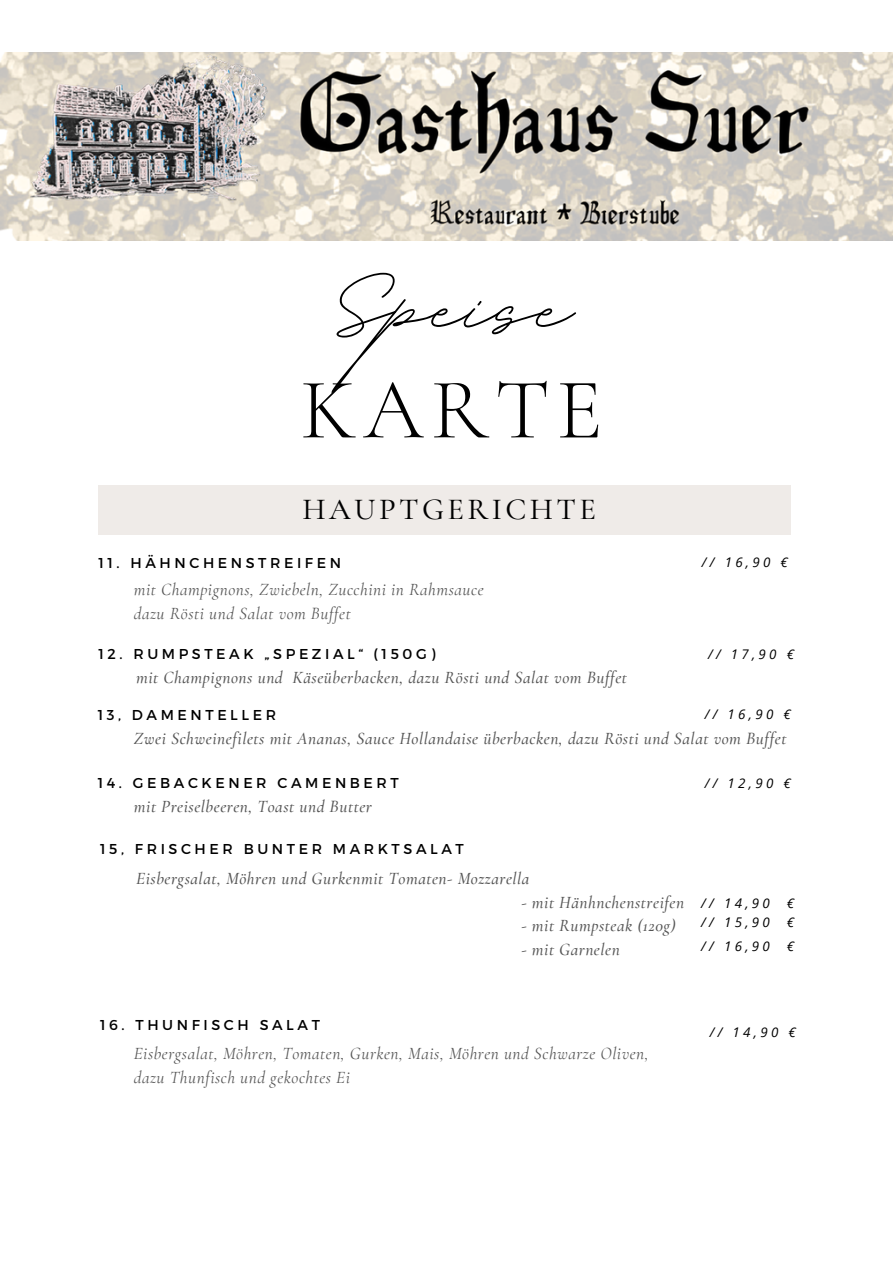
<style>
.page{position:relative;width:893px;height:1264px;background:#fff}
.page>*{position:absolute;margin:0;border:0;box-sizing:border-box;transform-origin:0 0}
.t1{font:162.45px "BD Script";color:#000}
.t2{font:300 86.55px "Cormorant Garamond";letter-spacing:.08em;color:#000}
.t3{font:500 30.6px "Cormorant Garamond";letter-spacing:.11em;color:#000}
.t4{font:italic 500 17.25px "Cormorant Garamond";letter-spacing:.03em;color:#545454}
.t5{font:italic 17.25px "Cormorant Garamond";letter-spacing:.03em;color:#545454}
.t6{font:14.25px "Montserrat";letter-spacing:.25em;color:#000}
.t7{font:italic 13.35px "Open Sans";letter-spacing:.25em;color:#000}
</style>
<div class="page">
<div style="left:98px;top:485px;width:692px;height:50px;background:#efebe8"></div>
<img style="left:0;top:53px;width:892px;height:187px">
<p class="t1" style="left:331px;top:198px;width:241px">Speise</p>
<p class="t2" style="left:300px;top:357px;width:304px">KARTE</p>
<p class="t3" style="left:302px;top:491px;width:295px">HAUPTGERICHTE</p>
<p class="t6" style="left:98px;top:554px;width:244px">11. HÄHNCHENSTREIFEN</p>
<p class="t5" style="left:134px;top:579px;width:351px">mit Champignons, Zwiebeln, Zucchini in Rahmsauce</p>
<p class="t5" style="left:134px;top:603px;width:218px">dazu Rösti und Salat vom Buffet</p>
<p class="t6" style="left:98px;top:644px;width:338px">12. RUMPSTEAK „SPEZIAL“ (150G)</p>
<p class="t4" style="left:136px;top:667px;width:492px">mit Champignons und Käseüberbacken, dazu Rösti und Salat vom Buffet</p>
<p class="t7" style="left:701px;top:552px;width:87px">// 16,90 €</p>
<p class="t7" style="left:708px;top:644px;width:87px">// 17,90 €</p>
<p class="t7" style="left:704px;top:704px;width:87px">// 16,90 €</p>
<p class="t6" style="left:98px;top:706px;width:180px">13, DAMENTELLER</p>
<p class="t4" style="left:134px;top:728px;width:654px">Zwei Schweinefilets mit Ananas, Sauce Hollandaise überbacken, dazu Rösti und Salat vom Buffet</p>
<p class="t6" style="left:98px;top:773px;width:302px">14. GEBACKENER CAMENBERT</p>
<p class="t4" style="left:134px;top:796px;width:239px">mit Preiselbeeren, Toast und Butter</p>
<p class="t6" style="left:100px;top:840px;width:365px">15, FRISCHER BUNTER MARKTSALAT</p>
<p class="t4" style="left:136px;top:868px;width:395px">Eisbergsalat, Möhren und Gurkenmit Tomaten- Mozzarella</p>
<p class="t4" style="left:521px;top:891px;width:164px">- mit Hänhnchenstreifen</p>
<p class="t4" style="left:521px;top:915px;width:155px">- mit Rumpsteak (120g)</p>
<p class="t4" style="left:521px;top:938px;width:100px">- mit Garnelen</p>
<p class="t7" style="left:704px;top:773px;width:87px">// 12,90 €</p>
<p class="t7" style="left:701px;top:893px;width:70px">// 14,90</p>
<p class="t7" style="left:786px;top:893px;width:9px">€</p>
<p class="t7" style="left:701px;top:913px;width:70px">// 15,90</p>
<p class="t7" style="left:786px;top:913px;width:9px">€</p>
<p class="t7" style="left:701px;top:936px;width:70px">// 16,90</p>
<p class="t7" style="left:786px;top:936px;width:9px">€</p>
<p class="t6" style="left:100px;top:1015px;width:221px">16. THUNFISCH SALAT</p>
<p class="t5" style="left:134px;top:1043px;width:516px">Eisbergsalat, Möhren, Tomaten, Gurken, Mais, Möhren und Schwarze Oliven,</p>
<p class="t5" style="left:134px;top:1067px;width:217px">dazu Thunfisch und gekochtes Ei</p>
<p class="t7" style="left:709px;top:1023px;width:87px">// 14,90 €</p>
</div>
